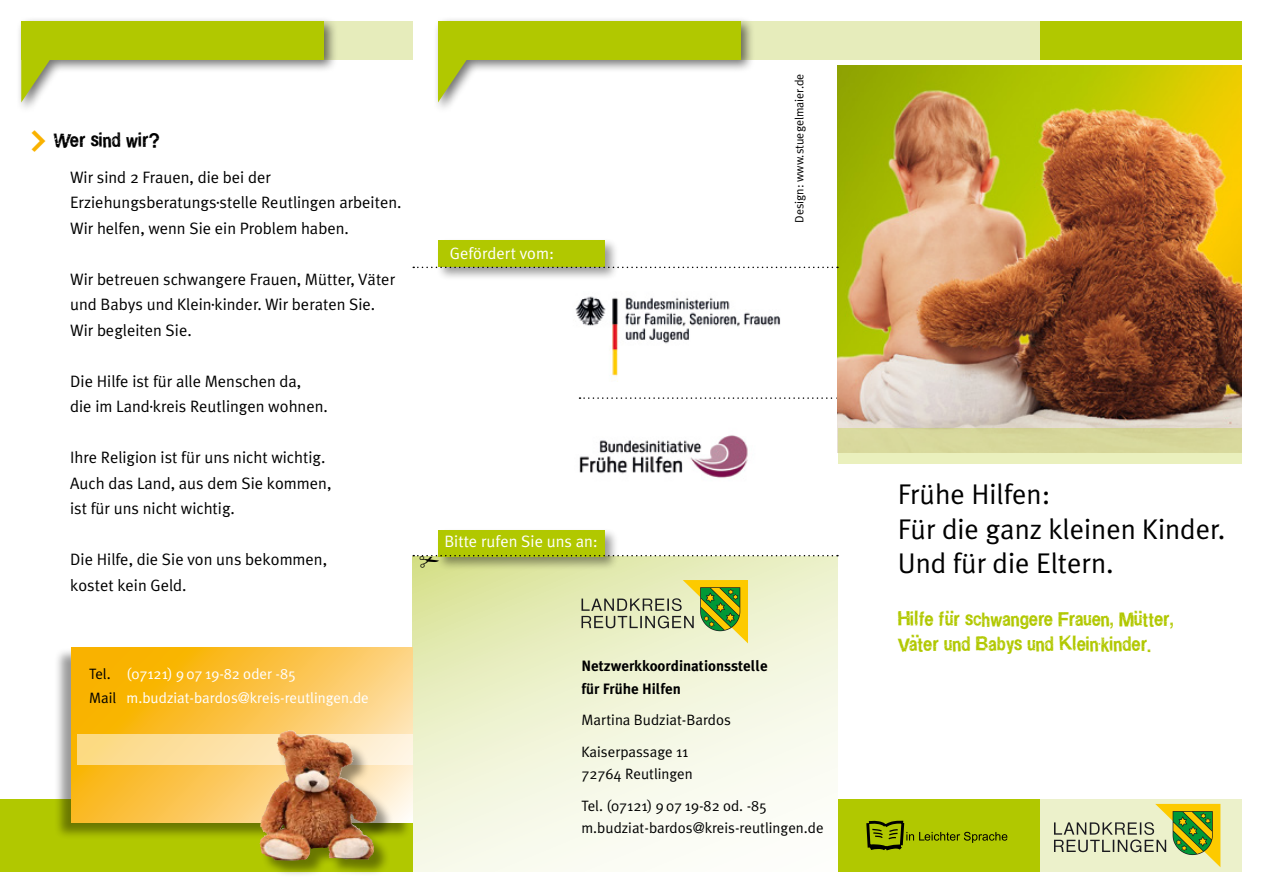
<style>
.page{position:relative;width:1263px;height:893px;background:#fff}
.page>*{position:absolute;margin:0;border:0;box-sizing:border-box;transform-origin:0 0}
.t1{font:38.85px "adventpro Bd 3";color:#f9b200}
.t2{font:28.5px/34.2px "Meta Plus Normal";color:#000}
.t3{font:21px/25.2px "Ratbag";color:#b1c800}
.t4{font:21px "Ratbag";color:#000}
.t5{font:16.5px/25.5px "Meta Plus Normal";color:#000}
.t6{font:16.5px "Meta Plus Normal";color:#fff}
.t7{font:15px/31.5px "Meta Plus Normal";color:#000}
.t8{font:15px/24px "Meta Plus Normal";color:#fff}
.t9{font:700 15px/22.5px "Meta Plus";color:#000}
.t10{font:12px "Meta Plus Normal";color:#000}
.s1{color:#000}
</style>
<div class="page">
<div style="left:318px;top:21px;width:94px;height:39px;background:#e6ecbb"></div>
<div style="left:709px;top:21px;width:129px;height:39px;background:#e6ecbb"></div>
<svg style="left:412px;top:556px;width:426px;height:316px"></svg>
<svg style="left:581px;top:580px;width:167px;height:63px;background:#c4cc8a"></svg>
<img style="left:575px;top:296px;width:206px;height:103px">
<img style="left:579px;top:435px;width:169px;height:43px">
<svg style="left:579px;top:397px;width:259px;height:2px"></svg>
<img style="left:838px;top:66px;width:404px;height:362px">
<div style="left:0;top:799px;width:412px;height:73px;background:#b1c800"></div>
<div style="left:54px;top:648px;width:358px;height:191px;background:#000;opacity:.4"></div>
<svg style="left:71px;top:648px;width:341px;height:174px;background:#fbc344"></svg>
<svg style="left:77px;top:734px;width:335px;height:30px;background:#fce09f"></svg>
<div style="left:838px;top:799px;width:202px;height:73px;background:#b1c800"></div>
<div style="left:1040px;top:799px;width:202px;height:73px;background:#ecf1cb"></div>
<svg style="left:1054px;top:804px;width:166px;height:63px"></svg>
<svg style="left:838px;top:428px;width:404px;height:36px;background:#dcdea5"></svg>
<div style="left:838px;top:21px;width:202px;height:39px;background:#e6ecbb"></div>
<div style="left:1040px;top:21px;width:202px;height:39px;background:#b1c800"></div>
<div style="left:16px;top:16px;width:322px;height:99px;background:#000;opacity:.55"></div>
<div style="left:21px;top:21px;width:303px;height:39px;background:#b1c800"></div>
<svg style="left:21px;top:60px;width:32px;height:42px"></svg>
<div style="left:433px;top:16px;width:322px;height:99px;background:#000;opacity:.55"></div>
<div style="left:438px;top:21px;width:303px;height:39px;background:#b1c800"></div>
<svg style="left:438px;top:60px;width:31px;height:42px"></svg>
<div style="left:436px;top:238px;width:183px;height:43px;background:#000;opacity:.4"></div>
<div style="left:438px;top:240px;width:166px;height:26px;background:#b1c800"></div>
<div style="left:436px;top:528px;width:183px;height:43px;background:#000;opacity:.4"></div>
<div style="left:438px;top:530px;width:166px;height:26px;background:#b1c800"></div>
<svg style="left:413px;top:267px;width:425px;height:1px"></svg>
<div style="left:260px;top:731px;width:134px;height:147px;background:#000;opacity:.41"></div>
<img style="left:260px;top:730px;width:31px;height:102px">
<svg style="left:866px;top:821px;width:141px;height:29px"></svg>
<svg style="left:413px;top:555px;width:425px;height:12px;background:#c7cf94"></svg>
<h1 class="t1" style="left:28px;top:118px;width:21px">&gt;</h1>
<p class="t4" style="left:53px;top:131px;width:108px">Wer sind wir?</p>
<p class="t5" style="left:70px;top:164px;width:333px">Wir sind 2 Frauen, die bei der<br>Erziehungsberatungs<sup>•</sup>stelle Reutlingen arbeiten.<br>Wir helfen, wenn Sie ein Problem haben.</p>
<p class="t5" style="left:70px;top:266px;width:326px">Wir betreuen schwangere Frauen, Mütter, Väter und Babys und Klein<sup>•</sup>kinder. Wir beraten Sie.<br>Wir begleiten Sie.</p>
<p class="t5" style="left:70px;top:368px;width:259px">Die Hilfe ist für alle Menschen da,<br>die im Land<sup>•</sup>kreis Reutlingen wohnen.</p>
<p class="t5" style="left:70px;top:444px;width:263px">Ihre Religion ist für uns nicht wichtig.<br>Auch das Land, aus dem Sie kommen, ist für uns nicht wichtig.</p>
<p class="t5" style="left:70px;top:546px;width:258px">Die Hilfe, die Sie von uns bekommen, kostet kein Geld.</p>
<p class="t8" style="left:89px;top:662px;width:281px"><span class="s1">Tel.</span> (07121) 9 07 19-82 oder -85<br><span class="s1">Mail</span> m.budziat-bardos@kreis-reutlingen.de</p>
<p class="t6" style="left:450px;top:244px;width:106px">Gefördert vom:</p>
<p class="t6" style="left:444px;top:532px;width:155px">Bitte rufen Sie uns an:</p>
<p class="t10" style="left:792px;top:223px;width:151px;rotate:-90deg">Design: www.stuegelmaier.de</p>
<p class="t9" style="left:581px;top:655px;width:188px">Netzwerkkoordinationsstelle für Frühe Hilfen</p>
<p class="t7" style="left:581px;top:704px;width:151px">Martina Budziat-Bardos<br>Kaiserpassage 11</p>
<p class="t7" style="left:581px;top:758px;width:187px">72764 Reutlingen<br>Tel. (07121) 9 07 19-82 od. -85</p>
<p class="t7" style="left:581px;top:812px;width:244px">m.budziat-bardos@kreis-reutlingen.de</p>
<h2 class="t2" style="left:898px;top:477px;width:329px">Frühe Hilfen:<br>Für die ganz kleinen Kinder.<br>Und für die Eltern.</h2>
<p class="t3" style="left:898px;top:607px;width:277px">Hilfe fur schwangere Frauen, Mutter,<br>Vater und Babys und Klein<sup>.</sup>kinder.</p>
<p class="t3" style="left:966px;top:610px;width:5px;rotate:90deg">:</p>
<p class="t3" style="left:1154px;top:610px;width:5px;rotate:90deg">:</p>
<p class="t3" style="left:931px;top:634px;width:5px;rotate:90deg">:</p>
</div>
